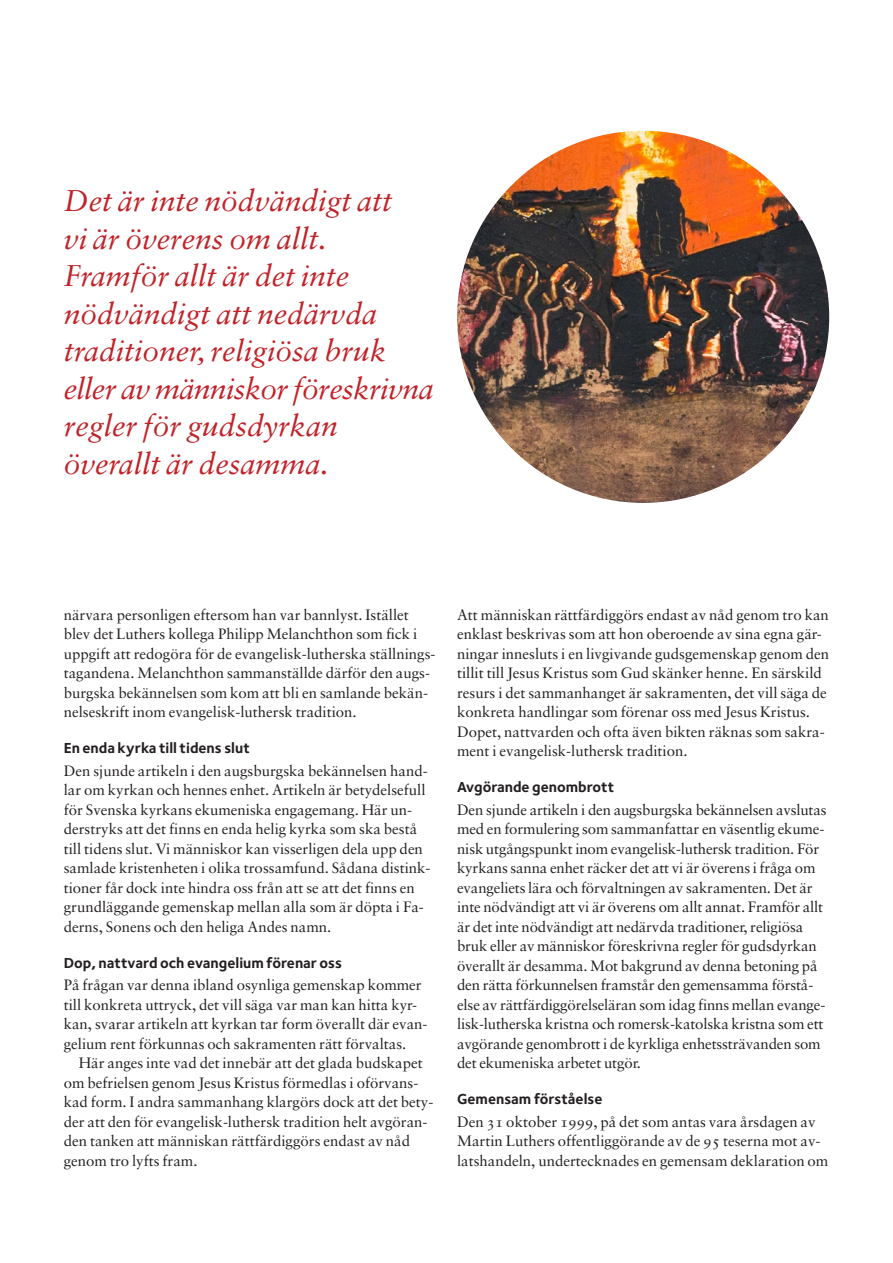
<style>
.page{position:relative;width:893px;height:1263px;background:#fff}
.page>*{position:absolute;margin:0;border:0;box-sizing:border-box;transform-origin:0 0}
.t1{font:30px/37.5px "Sabon Italic Os F";color:#c02228}
.t2{font:15px/19.5px "Sabon Roman Os F";color:#231f20}
.t3{font:15px "Foundry Sterling Bold OSF";color:#231f20}
</style>
<div class="page">
<img style="left:457px;top:131px;width:372px;height:372px;border-radius:186px">
<h1 class="t1" style="left:64px;top:182px;width:371px">Det är inte nödvändigt att<br>vi är överens om allt.<br>Framför allt är det inte nödvändigt att nedärvda traditioner, religiösa bruk eller av människor föreskrivna regler för gudsdyrkan överallt är desamma.</h1>
<p class="t2" style="left:64px;top:604px;width:373px">närvara personligen eftersom han var bannlyst. Istället blev det Luthers kollega Philipp Melanchthon som fick i uppgift att redogöra för de evangelisk-lutherska ställnings&shy;tagandena. Melanchthon sammanställde därför den augs&shy;burgska bekännelsen som kom att bli en samlande bekän&shy;nelseskrift inom evangelisk-luthersk tradition.</p>
<p class="t3" style="left:64px;top:737px;width:188px">En enda kyrka till tidens slut</p>
<p class="t2" style="left:64px;top:760px;width:368px">Den sjunde artikeln i den augsburgska bekännelsen hand&shy;lar om kyrkan och hennes enhet. Artikeln är betydelsefull för Svenska kyrkans ekumeniska engagemang. Här un&shy;derstryks att det finns en enda helig kyrka som ska bestå till tidens slut. Vi människor kan visserligen dela upp den samlade kristenheten i olika trossamfund. Sådana distink&shy;tioner får dock inte hindra oss från att se att det finns en grundläggande gemenskap mellan alla som är döpta i Fa&shy;derns, Sonens och den heliga Andes namn.</p>
<p class="t3" style="left:64px;top:952px;width:280px">Dop, nattvard och evangelium förenar oss</p>
<p class="t2" style="left:64px;top:975px;width:365px">På frågan var denna ibland osynliga gemenskap kommer till konkreta uttryck, det vill säga var man kan hitta kyr&shy;kan, svarar artikeln att kyrkan tar form överallt där evan&shy;gelium rent förkunnas och sakramenten rätt förvaltas.</p>
<p class="t2" style="left:64px;top:1053px;width:371px;text-indent:15px">Här anges inte vad det innebär att det glada budskapet om befrielsen genom Jesus Kristus förmedlas i oförvans&shy;kad form. I andra sammanhang klargörs dock att det bety&shy;der att den för evangelisk-luthersk tradition helt avgöran&shy;den tanken att människan rättfärdiggörs endast av nåd genom tro lyfts fram.</p>
<p class="t2" style="left:457px;top:604px;width:374px">Att människan rättfärdiggörs endast av nåd genom tro kan enklast beskrivas som att hon oberoende av sina egna gär&shy;ningar innesluts i en livgivande gudsgemenskap genom den tillit till Jesus Kristus som Gud skänker henne. En särskild resurs i det sammanhanget är sakramenten, det vill säga de konkreta handlingar som förenar oss med Jesus Kristus.<br>Dopet, nattvarden och ofta även bikten räknas som sakra&shy;ment i evangelisk-luthersk tradition.</p>
<p class="t3" style="left:457px;top:776px;width:159px">Avgörande genombrott</p>
<p class="t2" style="left:457px;top:799px;width:371px">Den sjunde artikeln i den augsburgska bekännelsen avslutas med en formulering som sammanfattar en väsentlig ekume&shy;nisk utgångspunkt inom evangelisk-luthersk tradition. För kyrkans sanna enhet räcker det att vi är överens i fråga om evangeliets lära och förvaltningen av sakramenten. Det är inte nödvändigt att vi är överens om allt annat. Framför allt är det inte nödvändigt att nedärvda traditioner, religiösa bruk eller av människor föreskrivna regler för gudsdyrkan överallt är desamma. Mot bakgrund av denna betoning på den rätta förkunnelsen framstår den gemensamma förstå&shy;else av rättfärdiggörelseläran som idag finns mellan evange&shy;lisk-lutherska kristna och romersk-katolska kristna som ett avgörande genombrott i de kyrkliga enhetssträvanden som det ekumeniska arbetet utgör.</p>
<p class="t3" style="left:457px;top:1088px;width:147px">Gemensam förståelse</p>
<p class="t2" style="left:457px;top:1111px;width:373px">Den 31 oktober 1999, på det som antas vara årsdagen av<br>Martin Luthers offentliggörande av de 95 teserna mot av&shy;latshandeln, undertecknades en gemensam deklaration om</p>
</div>
